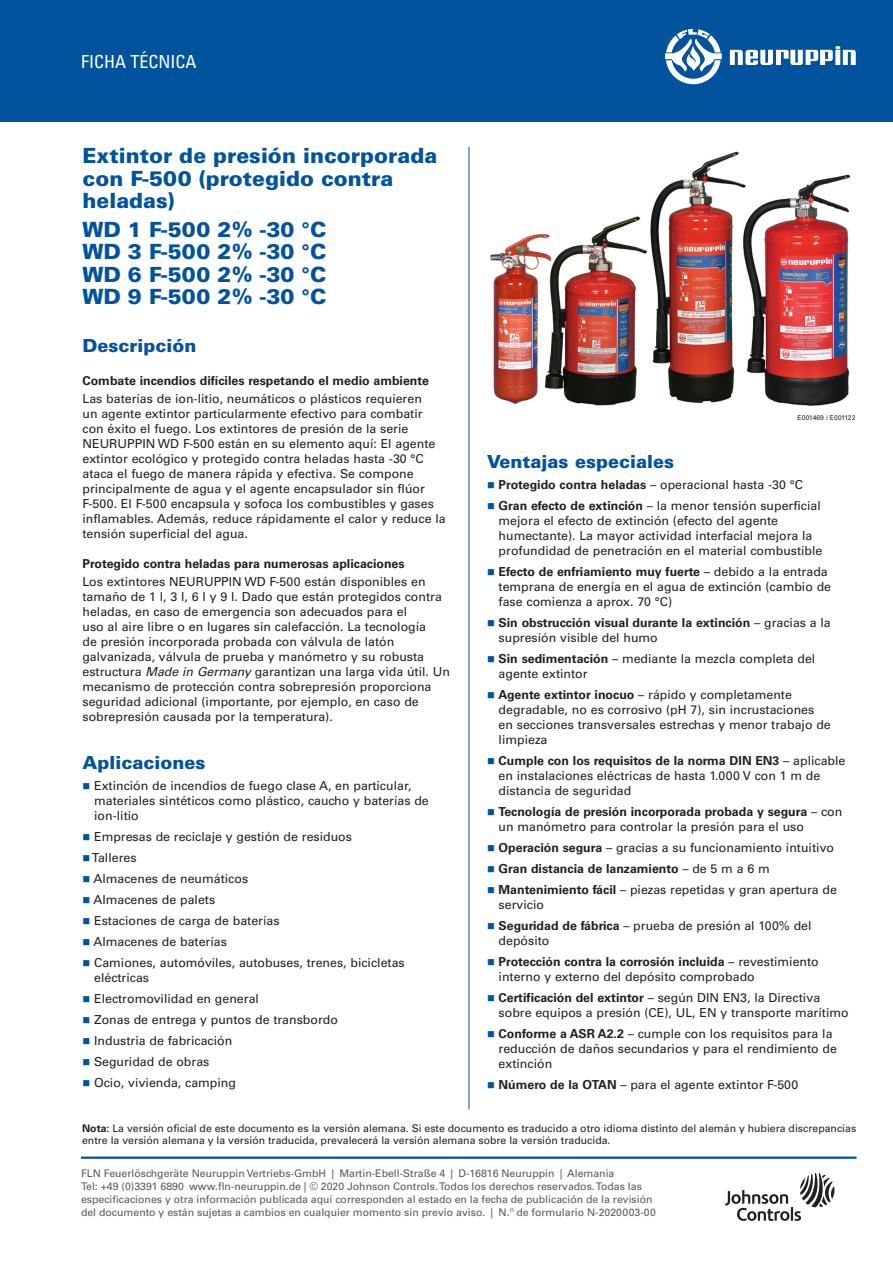
<style>
.page{position:relative;width:893px;height:1263px;background:#fff}
.page>*{position:absolute;margin:0;border:0;box-sizing:border-box;transform-origin:0 0}
._02_Data_Sheet_Heade{font:900 21px/22.5px "Univers LT Std";color:#01539e}
._03_12_pt_Blue_Heade{font:900 18px "Univers LT Std";color:#01539e}
.t1{font:condensed 18px "Univers LT Std";color:#fff}
._08_Bullet_Text{font:12.3px/15px "Univers LT Std";color:#231f20}
._05_Text_1st_Graph{font:12.3px/15px "Univers LT Std";color:#231f20}
._08_Bullet_Text-2{font:700 12.3px/15px "Univers LT Std";color:#231f20}
._07_Bullet_Text_1st{font:12.3px/15px "Univers LT Std";color:#231f20}
._04_Bold_Subhead{font:700 12.3px "Univers LT Std";color:#231f20}
._07_Bullet_Text_1st-2{font:700 12.3px "Univers LT Std";color:#231f20}
._27_Tagline-Boilerpl{font:10.5px/13.2px "Univers LT Std";color:#57585a}
._16_Note_7_pt__type{font:10.5px/12px "Univers LT Std";color:#231f20}
._15___of_Art_Drawing{font:6.75px "Univers LT Std";color:#231f20}
.s1{font-style:italic}
.s2{color:#01539e}
.s3{font-weight:400}
.s4{font-weight:700}
.s5{color:#3069ad}
</style>
<div class="page">
<hr style="left:469px;top:147px;width:1px;height:962px;background:#01539e">
<hr style="left:81px;top:1156px;width:775px;height:3px;background:#01539e">
<div style="left:0;top:0;width:893px;height:122px;background:#01539e"></div>
<svg style="left:665px;top:29px;width:57px;height:55px"></svg>
<svg style="left:730px;top:46px;width:126px;height:19px"></svg>
<svg style="left:725px;top:1173px;width:109px;height:48px"></svg>
<img style="left:562px;top:151px;width:289px;height:255px">
<img style="left:490px;top:233px;width:72px;height:171px">
<h2 class="t1" style="left:81px;top:50px;width:117px">FICHA TÉCNICA</h2>
<p class="_02_Data_Sheet_Heade" style="left:82px;top:144px;width:356px">Extintor de presión incorporada con F-500 (protegido contra heladas)</p>
<p class="_02_Data_Sheet_Heade" style="left:82px;top:218px;width:245px">WD 1 F-500 2% -30 °C</p>
<p class="_02_Data_Sheet_Heade" style="left:82px;top:240px;width:245px">WD 3 F-500 2% -30 °C</p>
<p class="_02_Data_Sheet_Heade" style="left:82px;top:263px;width:245px">WD 6 F-500 2% -30 °C</p>
<p class="_02_Data_Sheet_Heade" style="left:82px;top:285px;width:245px">WD 9 F-500 2% -30 °C</p>
<p class="_03_12_pt_Blue_Heade" style="left:82px;top:334px;width:115px">Descripción</p>
<p class="_04_Bold_Subhead" style="left:82px;top:374px;width:348px">Combate incendios difíciles respetando el medio ambiente</p>
<p class="_05_Text_1st_Graph" style="left:82px;top:391px;width:365px">Las baterías de ion-litio, neumáticos o plásticos requieren<br>un agente extintor particularmente efectivo para combatir con éxito el fuego. Los extintores de presión de la serie NEURUPPIN WD F-500 están en su elemento aquí: El agente extintor ecológico y protegido contra heladas hasta -30 °C ataca el fuego de manera rápida y efectiva. Se compone principalmente de agua y el agente encapsulador sin flúor F-500. El F-500 encapsula y sofoca los combustibles y gases inflamables. Además, reduce rápidamente el calor y reduce la tensión superficial del agua.</p>
<p class="_04_Bold_Subhead" style="left:82px;top:557px;width:324px">Protegido contra heladas para numerosas aplicaciones</p>
<p class="_05_Text_1st_Graph" style="left:82px;top:574px;width:369px">Los extintores NEURUPPIN WD F-500 están disponibles en tamaño de 1 l, 3 l, 6 l y 9 l. Dado que están protegidos contra heladas, en caso de emergencia son adecuados para el<br>uso al aire libre o en lugares sin calefacción. La tecnología<br>de presión incorporada probada con válvula de latón galvanizada, válvula de prueba y manómetro y su robusta estructura <span class="s1">Made in Germany</span> garantizan una larga vida útil. Un mecanismo de protección contra sobrepresión proporciona seguridad adicional (importante, por ejemplo, en caso de sobrepresión causada por la temperatura).</p>
<p class="_03_12_pt_Blue_Heade" style="left:82px;top:751px;width:124px">Aplicaciones</p>
<p class="_07_Bullet_Text_1st" style="left:94px;top:778px;width:336px;text-indent:-12px"><span class="s2">■</span> Extinción de incendios de fuego clase A, en particular, materiales sintéticos como plástico, caucho y baterías de ion-litio</p>
<p class="_08_Bullet_Text" style="left:82px;top:829px;width:271px"><span class="s2">■</span> Empresas de reciclaje y gestión de residuos</p>
<p class="_08_Bullet_Text" style="left:82px;top:850px;width:56px"><span class="s2">■</span>Talleres</p>
<p class="_08_Bullet_Text" style="left:82px;top:871px;width:167px"><span class="s2">■</span> Almacenes de neumáticos</p>
<p class="_08_Bullet_Text" style="left:82px;top:892px;width:134px"><span class="s2">■</span> Almacenes de palets</p>
<p class="_08_Bullet_Text" style="left:82px;top:913px;width:199px"><span class="s2">■</span> Estaciones de carga de baterías</p>
<p class="_08_Bullet_Text" style="left:82px;top:934px;width:146px"><span class="s2">■</span> Almacenes de baterías</p>
<p class="_08_Bullet_Text" style="left:94px;top:955px;width:312px;text-indent:-12px"><span class="s2">■</span> Camiones, automóviles, autobuses, trenes, bicicletas eléctricas</p>
<p class="_08_Bullet_Text" style="left:82px;top:991px;width:178px"><span class="s2">■</span> Electromovilidad en general</p>
<p class="_08_Bullet_Text" style="left:82px;top:1012px;width:257px"><span class="s2">■</span> Zonas de entrega y puntos de transbordo</p>
<p class="_08_Bullet_Text" style="left:82px;top:1033px;width:151px"><span class="s2">■</span> Industria de fabricación</p>
<p class="_08_Bullet_Text" style="left:82px;top:1054px;width:128px"><span class="s2">■</span> Seguridad de obras</p>
<p class="_08_Bullet_Text" style="left:82px;top:1075px;width:155px"><span class="s2">■</span> Ocio, vivienda, camping</p>
<p class="_15___of_Art_Drawing" style="left:798px;top:414px;width:59px">E001469 / E001122</p>
<p class="_03_12_pt_Blue_Heade" style="left:487px;top:450px;width:189px">Ventajas especiales</p>
<p class="_07_Bullet_Text_1st-2" style="left:487px;top:478px;width:317px"><span class="s2">■</span> Protegido contra heladas <span class="s3">– operacional hasta -30 °C</span></p>
<p class="_08_Bullet_Text" style="left:499px;top:498px;width:325px;text-indent:-12px"><span class="s2">■</span> <span class="s4">Gran efecto de extinción</span> – la menor tensión superficial mejora el efecto de extinción (efecto del agente humectante). La mayor actividad interfacial mejora la profundidad de penetración en el material combustible</p>
<p class="_08_Bullet_Text" style="left:499px;top:564px;width:334px;text-indent:-12px"><span class="s2">■</span> <span class="s4">Efecto de enfriamiento muy fuerte</span> – debido a la entrada temprana de energía en el agua de extinción (cambio de fase comienza a aprox. 70 °C)</p>
<p class="_08_Bullet_Text-2" style="left:499px;top:615px;width:334px;text-indent:-12px"><span class="s2">■</span> Sin obstrucción visual durante la extinción <span class="s3">– gracias a la supresión visible del humo</span></p>
<p class="_08_Bullet_Text" style="left:499px;top:651px;width:318px;text-indent:-12px"><span class="s2">■</span> <span class="s4">Sin sedimentación</span> – mediante la mezcla completa del agente extintor</p>
<p class="_08_Bullet_Text" style="left:499px;top:687px;width:334px;text-indent:-12px"><span class="s2">■</span> <span class="s4">Agente extintor inocuo</span> – rápido y completamente degradable, no es corrosivo (pH 7), sin incrustaciones en secciones transversales estrechas y menor trabajo de limpieza</p>
<p class="_08_Bullet_Text" style="left:499px;top:753px;width:348px;text-indent:-12px"><span class="s2">■</span> <span class="s4">Cumple con los requisitos de la norma DIN EN3</span> – aplicable en instalaciones eléctricas de hasta 1.000 V con 1 m de distancia de seguridad</p>
<p class="_08_Bullet_Text" style="left:499px;top:804px;width:345px;text-indent:-12px"><span class="s2">■</span> <span class="s4">Tecnología de presión incorporada probada y segura</span> – con un manómetro para controlar la presión para el uso</p>
<p class="_08_Bullet_Text" style="left:487px;top:840px;width:349px"><span class="s2">■</span> <span class="s4">Operación segura</span> – gracias a su funcionamiento intuitivo</p>
<p class="_08_Bullet_Text-2" style="left:487px;top:861px;width:284px"><span class="s2">■</span> Gran distancia de lanzamiento <span class="s3">– de 5 m a 6 m</span></p>
<p class="_08_Bullet_Text" style="left:499px;top:882px;width:340px;text-indent:-12px"><span class="s2">■</span> <span class="s4">Mantenimiento fácil</span> – piezas repetidas y gran apertura de servicio</p>
<p class="_08_Bullet_Text" style="left:499px;top:918px;width:314px;text-indent:-12px"><span class="s2">■</span> <span class="s4">Seguridad de fábrica</span> – prueba de presión al 100% del depósito</p>
<p class="_08_Bullet_Text" style="left:499px;top:954px;width:322px;text-indent:-12px"><span class="s2">■</span> <span class="s4">Protección contra la corrosión incluida</span> – revestimiento interno y externo del depósito comprobado</p>
<p class="_08_Bullet_Text" style="left:499px;top:990px;width:352px;text-indent:-12px"><span class="s2">■</span> <span class="s4">Certificación del extintor</span> – según DIN EN3, la Directiva sobre equipos a presión (CE), UL, EN y transporte marítimo</p>
<p class="_08_Bullet_Text" style="left:499px;top:1026px;width:340px;text-indent:-12px"><span class="s2">■</span> <span class="s4">Conforme a ASR A2.2</span> – cumple con los requisitos para la reducción de daños secundarios y para el rendimiento de extinción</p>
<p class="_08_Bullet_Text" style="left:487px;top:1077px;width:313px"><span class="s2">■</span> <span class="s4">Número de la OTAN</span> – para el agente extintor F-500</p>
<p class="_16_Note_7_pt__type" style="left:82px;top:1123px;width:776px"><span class="s4">Nota:</span> La versión oficial de este documento es la versión alemana. Si este documento es traducido a otro idioma distinto del alemán y hubiera discrepancias entre la versión alemana y la versión traducida, prevalecerá la versión alemana sobre la versión traducida.</p>
<p class="_27_Tagline-Boilerpl" style="left:81px;top:1166px;width:576px">FLN Feuerlöschgeräte Neuruppin Vertriebs-GmbH <span class="s5">|</span> Martin-Ebell-Straße 4 <span class="s5">|</span> D-16816 Neuruppin <span class="s5">|</span> Alemania<br>Tel: +49 (0)3391 6890 www.fln-neuruppin.de <span class="s5">|</span> © 2020 Johnson Controls. Todos los derechos reservados. Todas las especificaciones y otra información publicada aquí corresponden al estado en la fecha de publicación de la revisión del documento y están sujetas a cambios en cualquier momento sin previo aviso. <span class="s5">|</span> N.º de formulario N-2020003-00</p>
</div>
